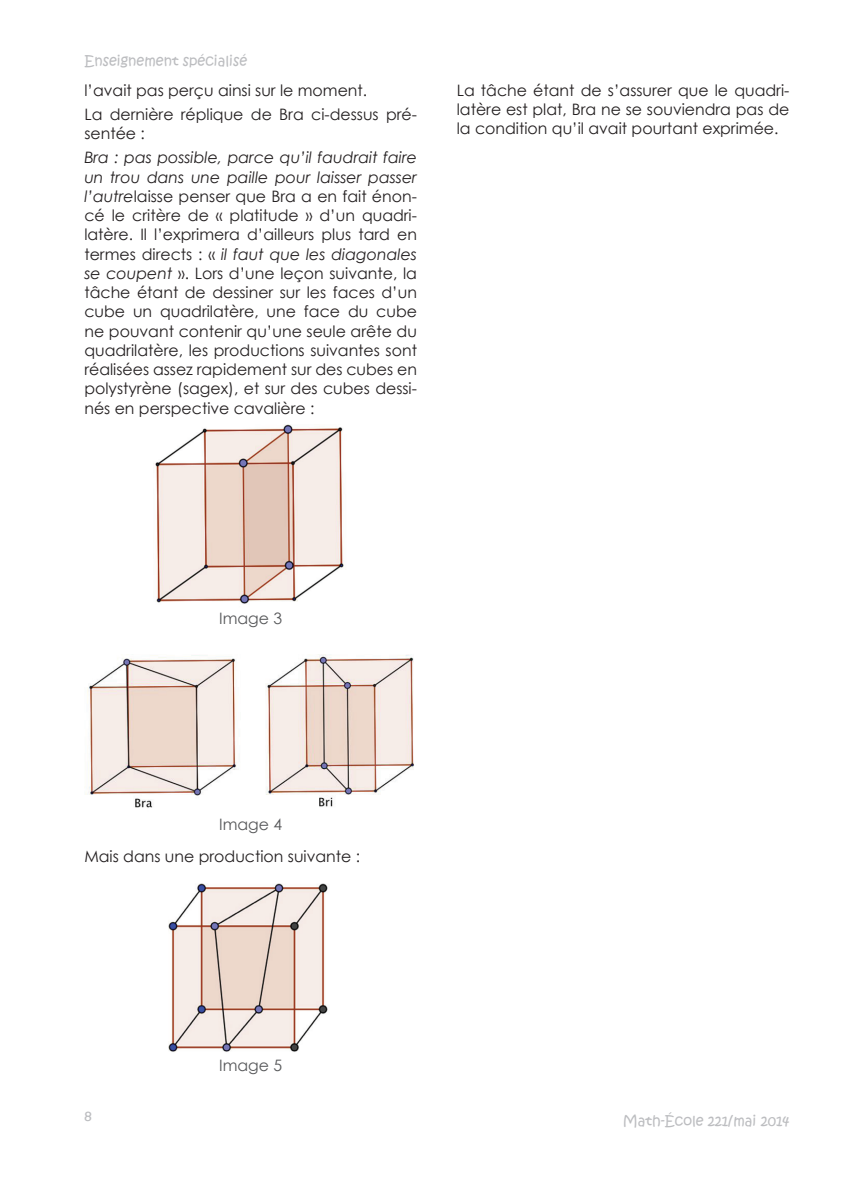
<style>
.page{position:relative;width:844px;height:1191px;background:#fff}
.page>*{position:absolute;margin:0;border:0;box-sizing:border-box;transform-origin:0 0}
.t1{font:15.75px/19.2px "Century Gothic";color:#231f20;text-align:justify}
.t2{font:15.75px "Century Gothic";color:#57585a}
.t3{font:14px "Kristen ITC";color:#bcbdc0}
.s1{font-style:italic}
</style>
<div class="page">
<img style="left:155px;top:424px;width:191px;height:180px">
<img style="left:85px;top:654px;width:329px;height:154px">
<img style="left:168px;top:883px;width:160px;height:169px">
<p class="t3" style="left:84px;top:52px;width:164px">Enseignement spécialisé</p>
<p class="t1" style="left:84px;top:78px;width:334px;line-height:24.2px">l’avait pas perçu ainsi sur le moment.<br>La dernière réplique de Bra ci-dessus pré-</p>
<p class="t1" style="left:84px;top:124px;width:62px">sentée :</p>
<p class="t1" style="left:84px;top:148px;width:334px"><span class="s1">Bra : pas possible, parce qu’il faudrait faire un trou dans une paille pour laisser passer l’autre</span>laisse penser que Bra a en fait énon&shy;cé le critère de « platitude » d’un quadri&shy;latère. Il l’exprimera d’ailleurs plus tard en termes directs : « <span class="s1">il faut que les diagonales se coupent</span> ». Lors d’une leçon suivante, la tâche étant de dessiner sur les faces d’un cube un quadrilatère, une face du cube ne pouvant contenir qu’une seule arête du quadrilatère, les productions suivantes sont réalisées assez rapidement sur des cubes en polystyrène (sagex), et sur des cubes dessi&shy;nés en perspective cavalière :</p>
<p class="t1" style="left:456px;top:80px;width:334px">La tâche étant de s’assurer que le quadri&shy;latère est plat, Bra ne se souviendra pas de la condition qu’il avait pourtant exprimée.</p>
<p class="t2" style="left:219px;top:608px;width:65px">Image 3</p>
<p class="t2" style="left:219px;top:813px;width:65px">Image 4</p>
<p class="t1" style="left:84px;top:846px;width:277px">Mais dans une production suivante :</p>
<p class="t3" style="left:84px;top:1106px;width:9px">8</p>
<p class="t2" style="left:219px;top:1054px;width:65px">Image 5</p>
<p class="t3" style="left:622px;top:1112px;width:168px">Math-École 221/mai 2014</p>
</div>
